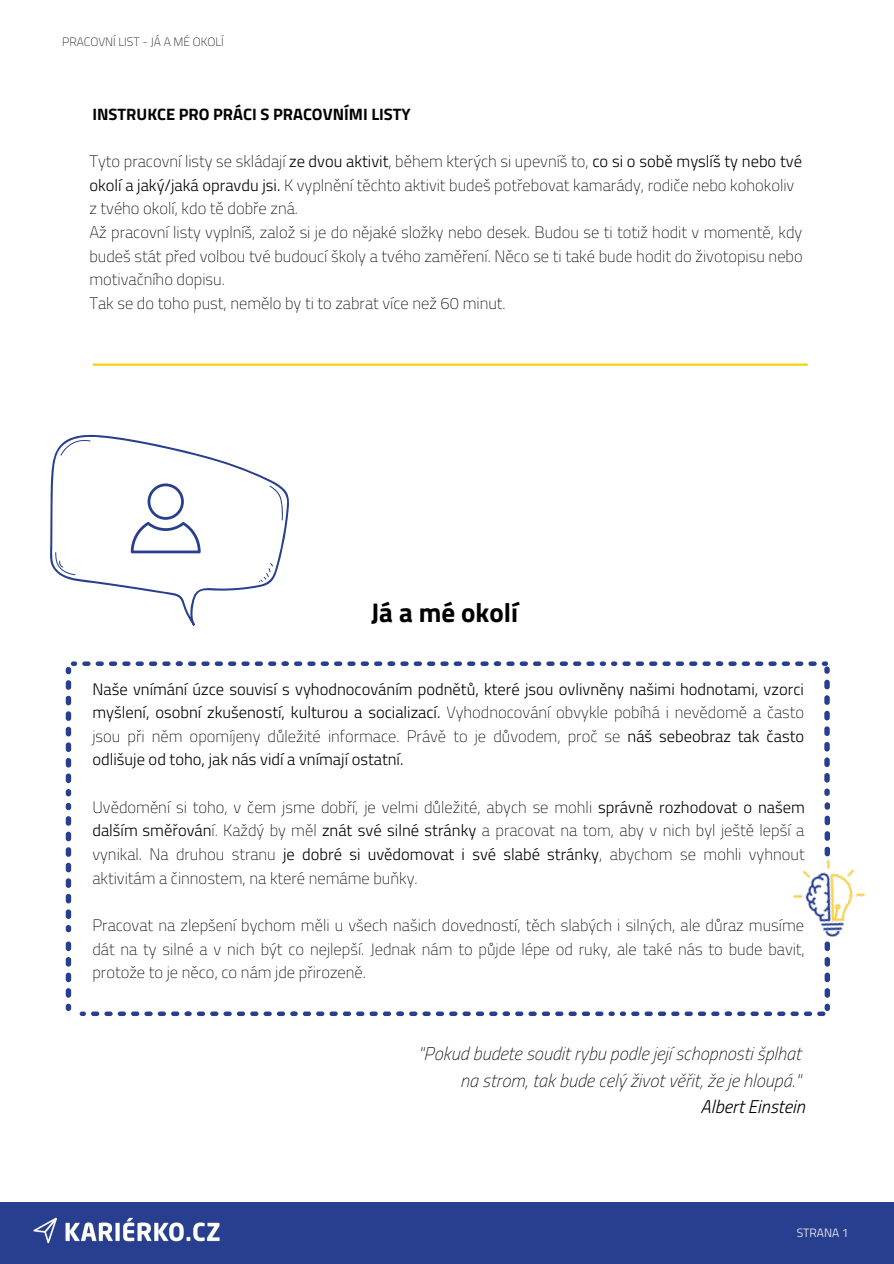
<style>
.page{position:relative;width:894px;height:1264px;background:#fff}
.page>*{position:absolute;margin:0;border:0;box-sizing:border-box;transform-origin:0 0}
.t1{font:700 27px "Titillium Web";color:#000}
.t2{font:italic 100 18.45px "Titillium Web";color:#000}
.t3{font:italic 300 18.45px "Titillium Web";color:#000}
.t4{font:100 16.5px/23.7px "Titillium Web";color:#000;text-align:justify}
.t5{font:300 16.5px/23.7px "Titillium Web";color:#000;text-align:justify}
.t6{font:700 16.5px "Titillium Web";color:#000}
.t7{font:100 12px "Titillium Web";color:#000}
.t8{font:300 12px "Titillium Web";color:#fff}
.s1{font-weight:300}
.s2{font-weight:100}
</style>
<div class="page">
<div style="left:0;top:1201px;width:893px;height:62px;background:#283e8f"></div>
<img style="left:17px;top:1201px;width:219px;height:43px">
<svg style="left:824px;top:679px;width:5px;height:103px"></svg>
<div style="left:824px;top:788px;width:5px;height:8px;background:#283e8f;border-radius:3px"></div>
<svg style="left:737px;top:1011px;width:88px;height:5px"></svg>
<svg style="left:303px;top:1011px;width:428px;height:5px"></svg>
<svg style="left:80px;top:1011px;width:217px;height:5px"></svg>
<svg style="left:176px;top:661px;width:653px;height:12px"></svg>
<img style="left:793px;top:848px;width:73px;height:101px">
<svg style="left:50px;top:434px;width:72px;height:137px"></svg>
<hr style="left:93px;top:363px;width:713px;height:3px;background:#eed405">
<svg style="left:55px;top:438px;width:234px;height:188px"></svg>
<svg style="left:66px;top:661px;width:104px;height:13px"></svg>
<svg style="left:66px;top:680px;width:5px;height:103px"></svg>
<svg style="left:66px;top:789px;width:5px;height:7px"></svg>
<div style="left:66px;top:802px;width:5px;height:8px;background:#283e8f;border-radius:3px"></div>
<svg style="left:66px;top:816px;width:5px;height:103px"></svg>
<svg style="left:66px;top:925px;width:5px;height:7px"></svg>
<svg style="left:824px;top:802px;width:5px;height:7px"></svg>
<svg style="left:824px;top:815px;width:5px;height:45px"></svg>
<svg style="left:66px;top:941px;width:5px;height:56px"></svg>
<div style="left:66px;top:1003px;width:5px;height:8px;background:#283e8f;border-radius:3px"></div>
<svg style="left:824px;top:939px;width:5px;height:58px"></svg>
<div style="left:824px;top:1003px;width:5px;height:8px;background:#283e8f;border-radius:3px"></div>
<p class="t7" style="left:62px;top:33px;width:163px">PRACOVNÍ LIST - JÁ A MÉ OKOLÍ</p>
<p class="t6" style="left:92px;top:101px;width:320px">INSTRUKCE PRO PRÁCI S PRACOVNÍMI LISTY</p>
<p class="t4" style="left:89px;top:149px;width:714px">Tyto pracovní listy se skládají <span class="s1">ze dvou aktivit</span>, během kterých si upevníš to, <span class="s1">co si o sobě myslíš ty nebo tvé okolí a jaký/jaká opravdu jsi.</span> K vyplnění těchto aktivit budeš potřebovat kamarády, rodiče nebo kohokoliv</p>
<p class="t4" style="left:89px;top:196px;width:210px">z tvého okolí, kdo tě dobře zná.</p>
<p class="t4" style="left:89px;top:220px;width:714px">Až pracovní listy vyplníš, založ si je do nějaké složky nebo desek. Budou se ti totiž hodit v momentě, kdy budeš stát před volbou tvé budoucí školy a tvého zaměření. Něco se ti také bude hodit do životopisu nebo motivačního dopisu.</p>
<p class="t4" style="left:89px;top:291px;width:417px">Tak se do toho pust, nemělo by ti to zabrat více než 60 minut.</p>
<p class="t1" style="left:371px;top:591px;width:149px">Já a mé okolí</p>
<p class="t5" style="left:92px;top:676px;width:713px">Naše vnímání úzce souvisí s vyhodnocováním podnětů, které jsou ovlivněny našimi hodnotami, vzorci myšlení, osobní zkušeností, kulturou a socializací. <span class="s2">Vyhodnocování obvykle pobíhá i nevědomě a často jsou při něm opomíjeny důležité informace. Právě to je důvodem, proč se</span> náš sebeobraz tak často odlišuje od toho, jak nás vidí a vnímají ostatní.</p>
<p class="t4" style="left:92px;top:794px;width:713px">Uvědomění si toho, v čem jsme dobří, je velmi důležité, abych se mohli <span class="s1">správně rozhodovat o našem dalším směřován</span>í. Každý by měl <span class="s1">znát své silné stránky</span> a pracovat na tom, aby v nich byl ještě lepší a vynikal. Na druhou stranu <span class="s1">je dobré si uvědomovat i své slabé stránky</span>, abychom se mohli vyhnout aktivitám a činnostem, na které nemáme buňky.</p>
<p class="t4" style="left:92px;top:913px;width:713px">Pracovat na zlepšení bychom měli u všech našich dovedností, těch slabých i silných, ale důraz musíme dát na ty silné a v nich být co nejlepší. Jednak nám to půjde lépe od ruky, ale také nás to bude bavit, protože to je něco, co nám jde přirozeně.</p>
<p class="t2" style="left:417px;top:1039px;width:384px">"Pokud budete soudit rybu podle její schopnosti šplhat</p>
<p class="t2" style="left:460px;top:1065px;width:342px">na strom, tak bude celý život věřit, že je hloupá."</p>
<p class="t3" style="left:700px;top:1092px;width:106px">Albert Einstein</p>
<p class="t8" style="left:796px;top:1223px;width:53px">STRANA 1</p>
</div>
